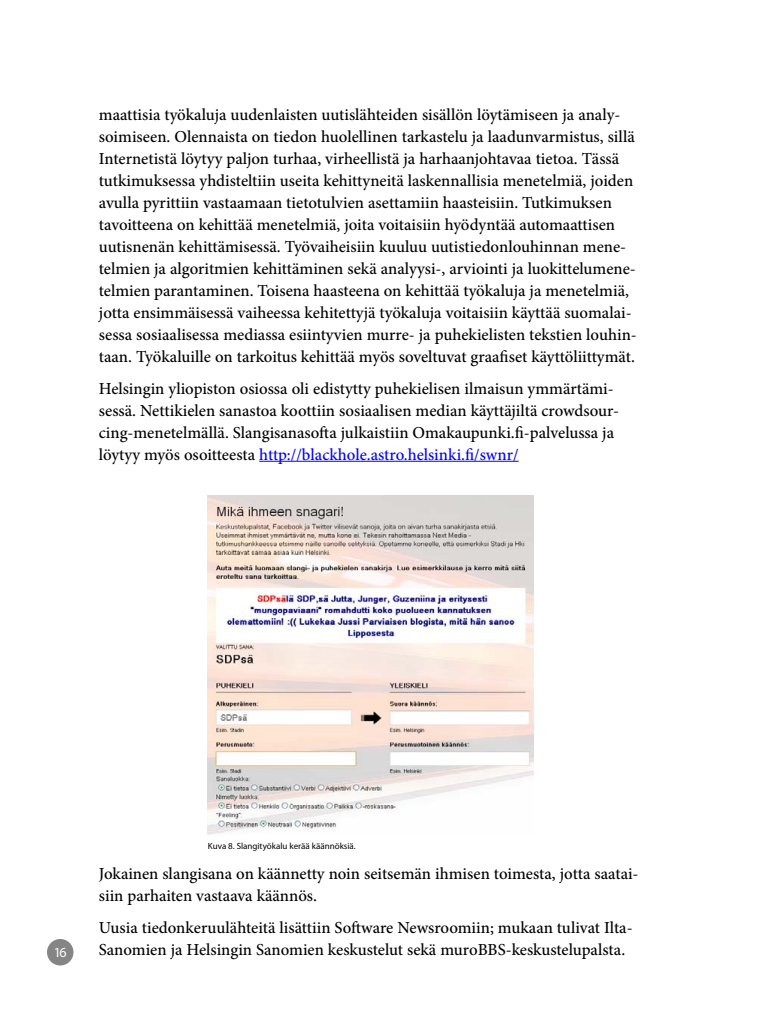
<style>
.page{position:relative;width:768px;height:1024px;background:#fff}
.page>*{position:absolute;margin:0;border:0;box-sizing:border-box;transform-origin:0 0}
.t1{font:500 16.8px/22px "Minion Pro";color:#000}
.t2{font:14px "Myriad Pro";color:#fff}
.t3{font:9px "Myriad Pro";color:#000}
.s1{color:#00f}
</style>
<div class="page">
<div style="left:47px;top:939px;width:27px;height:27px;background:#858585;border-radius:50%"></div>
<hr style="left:259px;top:461px;width:260px;height:1px;background:#00f">
<img style="left:208px;top:495px;width:326px;height:339px">
<p class="t1" style="left:99px;top:103px;width:540px">maattisia työkaluja uudenlaisten uutislähteiden sisällön löytämiseen ja analy&shy;soimiseen. Olennaista on tiedon huolellinen tarkastelu ja laadunvarmistus, sillä Internetistä löytyy paljon turhaa, virheellistä ja harhaanjohtavaa tietoa. Tässä tutkimuksessa yhdisteltiin useita kehittyneitä laskennallisia menetelmiä, joiden avulla pyrittiin vastaamaan tietotulvien asettamiin haasteisiin. Tutkimuksen tavoitteena on kehittää menetelmiä, joita voitaisiin hyödyntää automaattisen uutisnenän kehittämisessä. Työvaiheisiin kuuluu uutistiedonlouhinnan mene&shy;telmien ja algoritmien kehittäminen sekä analyysi-, arviointi ja luokittelumene&shy;telmien parantaminen. Toisena haasteena on kehittää työkaluja ja menetelmiä, jotta ensimmäisessä vaiheessa kehitettyjä työkaluja voitaisiin käyttää suomalai&shy;sessa sosiaalisessa mediassa esiintyvien murre- ja puhekielisten tekstien louhin&shy;taan. Työkaluille on tarkoitus kehittää myös soveltuvat graafiset käyttöliittymät.</p>
<p class="t1" style="left:99px;top:377px;width:522px">Helsingin yliopiston osiossa oli edistytty puhekielisen ilmaisun ymmärtämi&shy;sessä. Nettikielen sanastoa koottiin sosiaalisen median käyttäjiltä crowdsour&shy;cing-menetelmällä. Slangisanasofta julkaistiin Omakaupunki.fi-palvelussa ja löytyy myös osoitteesta <span class="s1">http://blackhole.astro.helsinki.fi/swnr/</span></p>
<p class="t2" style="left:54px;top:944px;width:15px">16</p>
<p class="t3" style="left:208px;top:840px;width:149px">Kuva 8. Slangityökalu kerää käännöksiä.</p>
<p class="t1" style="left:99px;top:862px;width:541px">Jokainen slangisana on käännetty noin seitsemän ihmisen toimesta, jotta saatai&shy;siin parhaiten vastaava käännös.</p>
<p class="t1" style="left:99px;top:916px;width:535px">Uusia tiedonkeruulähteitä lisättiin Software Newsroomiin; mukaan tulivat Ilta-<br>Sanomien ja Helsingin Sanomien keskustelut sekä muroBBS-keskustelupalsta.</p>
</div>
